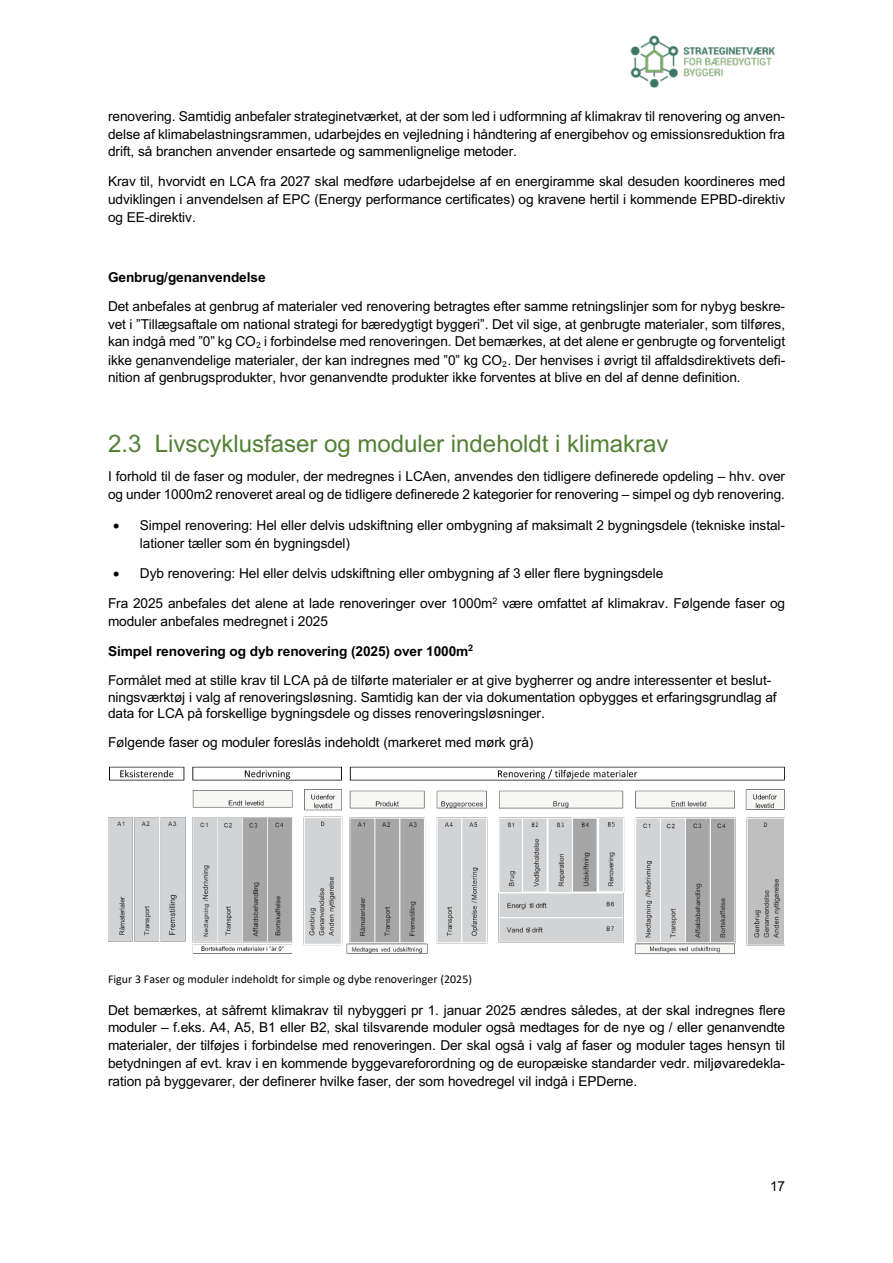
<style>
.page{position:relative;width:893px;height:1263px;background:#fff}
.page>*{position:absolute;margin:0;border:0;box-sizing:border-box;transform-origin:0 0}
.t1{font:24.15px "Arial";letter-spacing:-.005em;color:#538135}
.t2{font:13.65px/17.7px "Arial";letter-spacing:-.005em;color:#000}
.t3{font:700 13.65px "Arial";letter-spacing:-.01em;color:#000}
.t4{font:11.85px "Calibri";letter-spacing:.005em;color:#000}
.s1{font-family:"Cambria Math"}
.s2{font-weight:700}
</style>
<div class="page">
<img style="left:630px;top:35px;width:145px;height:53px">
<img style="left:108px;top:766px;width:677px;height:189px">
<p class="t2" style="left:108px;top:107px;width:679px;text-align:justify">renovering. Samtidig anbefaler strateginetværket, at der som led i udformning af klimakrav til renovering og anven&shy;delse af klimabelastningsrammen, udarbejdes en vejledning i håndtering af energibehov og emissionsreduktion fra drift, så branchen anvender ensartede og sammenlignelige metoder.</p>
<p class="t2" style="left:108px;top:173px;width:679px;text-align:justify">Krav til, hvorvidt en LCA fra 2027 skal medføre udarbejdelse af en energiramme skal desuden koordineres med udviklingen i anvendelsen af EPC (Energy performance certificates) og kravene hertil i kommende EPBD-direktiv og EE-direktiv.</p>
<p class="t3" style="left:108px;top:269px;width:159px">Genbrug/genanvendelse</p>
<p class="t2" style="left:108px;top:297px;width:679px;text-align:justify">Det anbefales at genbrug af materialer ved renovering betragtes efter samme retningslinjer som for nybyg beskre&shy;vet i ”Tillægsaftale om national strategi for bæredygtigt byggeri”. Det vil sige, at genbrugte materialer, som tilføres, kan indgå med ”0” kg CO<span class="s1">₂</span> i forbindelse med renoveringen. Det bemærkes, at det alene er genbrugte og forventeligt ikke genanvendelige materialer, der kan indregnes med ”0” kg CO<span class="s1">₂</span>. Der henvises i øvrigt til affaldsdirektivets defi&shy;nition af genbrugsprodukter, hvor genanvendte produkter ikke forventes at blive en del af denne definition.</p>
<h1 class="t1" style="left:108px;top:430px;width:562px">2.3 Livscyklusfaser og moduler indeholdt i klimakrav</h1>
<p class="t2" style="left:108px;top:468px;width:679px;line-height:17.2px">I forhold til de faser og moduler, der medregnes i LCAen, anvendes den tidligere definerede opdeling – hhv. over og under 1000m2 renoveret areal og de tidligere definerede 2 kategorier for renovering – simpel og dyb renovering.</p>
<p class="t2" style="left:140px;top:516px;width:647px;text-indent:-27px">• Simpel renovering: Hel eller delvis udskiftning eller ombygning af maksimalt 2 bygningsdele (tekniske instal&shy;lationer tæller som én bygningsdel)</p>
<p class="t2" style="left:113px;top:565px;width:552px">• Dyb renovering: Hel eller delvis udskiftning eller ombygning af 3 eller flere bygningsdele</p>
<p class="t2" style="left:108px;top:595px;width:679px;line-height:17.2px">Fra 2025 anbefales det alene at lade renoveringer over 1000m<sup>2</sup> være omfattet af klimakrav. Følgende faser og moduler anbefales medregnet i 2025</p>
<p class="t2" style="left:108px;top:636px;width:665px;line-height:29.1px"><span class="s2">Simpel renovering og dyb renovering (2025) over 1000m</span><sup>2<br></sup>Formålet med at stille krav til LCA på de tilførte materialer er at give bygherrer og andre interessenter et beslut-</p>
<p class="t2" style="left:108px;top:689px;width:670px;line-height:16.2px">ningsværktøj i valg af renoveringsløsning. Samtidig kan der via dokumentation opbygges et erfaringsgrundlag af data for LCA på forskellige bygningsdele og disses renoveringsløsninger.</p>
<p class="t2" style="left:108px;top:733px;width:427px">Følgende faser og moduler foreslås indeholdt (markeret med mørk grå)</p>
<p class="t4" style="left:108px;top:972px;width:365px">Figur 3 Faser og moduler indeholdt for simple og dybe renoveringer (2025)</p>
<p class="t2" style="left:108px;top:1001px;width:679px;text-align:justify">Det bemærkes, at såfremt klimakrav til nybyggeri pr 1. januar 2025 ændres således, at der skal indregnes flere moduler – f.eks. A4, A5, B1 eller B2, skal tilsvarende moduler også medtages for de nye og / eller genanvendte materialer, der tilføjes i forbindelse med renoveringen. Der skal også i valg af faser og moduler tages hensyn til betydningen af evt. krav i en kommende byggevareforordning og de europæiske standarder vedr. miljøvaredekla&shy;ration på byggevarer, der definerer hvilke faser, der som hovedregel vil indgå i EPDerne.</p>
<p class="t2" style="left:770px;top:1178px;width:17px">17</p>
</div>
